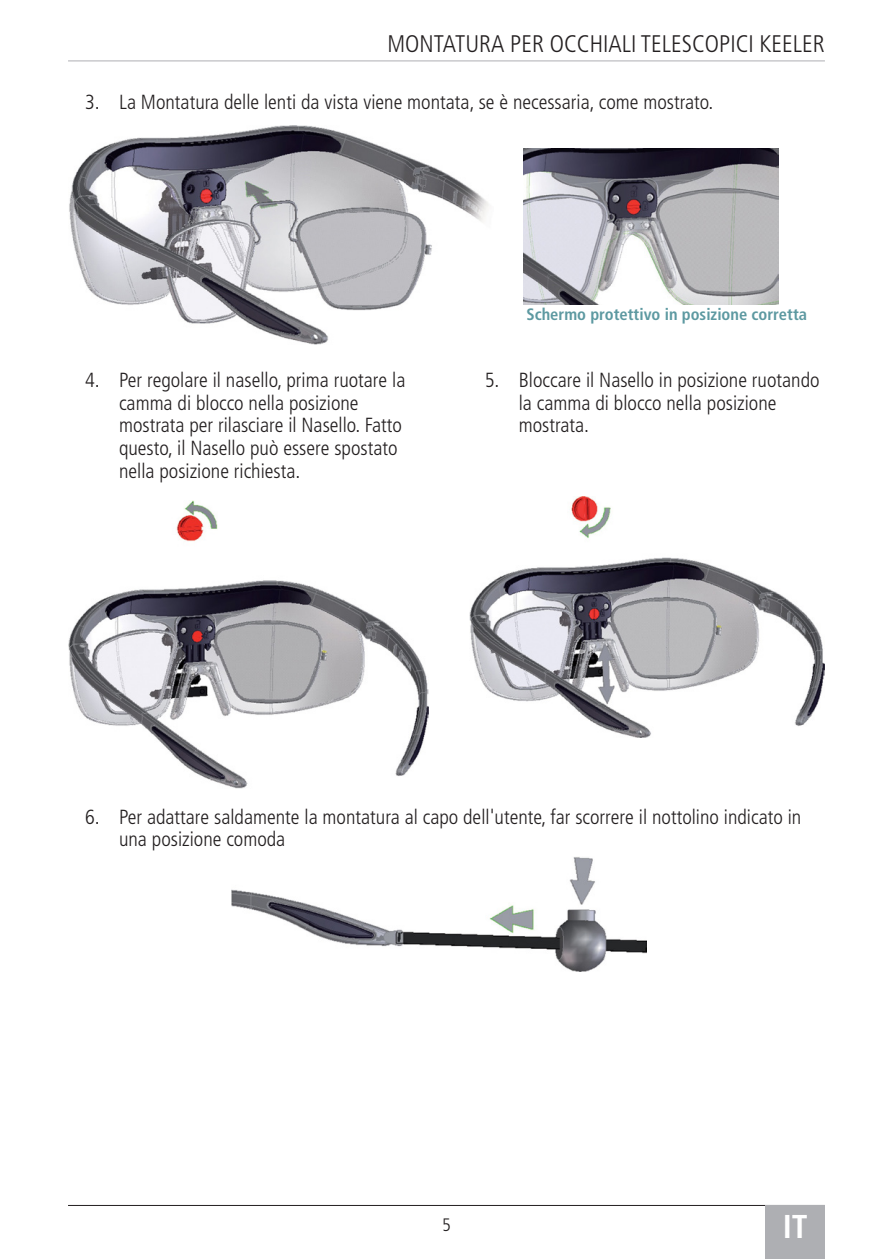
<style>
.page{position:relative;width:893px;height:1259px;background:#fff}
.page>*{position:absolute;margin:0;border:0;box-sizing:border-box;transform-origin:0 0}
.t1{font:700 condensed 33px "Frutiger LT Pro";color:#fff}
.t2{font:300 condensed 24px "Frutiger LT Pro";color:#231f20}
.t3{font:300 condensed 20.4px/22.5px "Frutiger LT Pro";color:#231f20}
.t4{font:300 condensed 18px "Frutiger LT Pro";color:#231f20}
.t5{font:700 condensed 16.5px "Frutiger LT Pro";color:#5d99a1}
</style>
<div class="page">
<hr style="left:68px;top:1205px;width:757px;height:1px;background:#231f20">
<div style="left:765px;top:1205px;width:60px;height:54px;background:#aeafb3"></div>
<hr style="left:68px;top:60px;width:757px;height:1px;background:#aeafb3">
<img style="left:69px;top:126px;width:420px;height:219px">
<img style="left:523px;top:148px;width:255px;height:156px">
<img style="left:470px;top:496px;width:355px;height:241px">
<img style="left:68px;top:500px;width:360px;height:288px">
<img style="left:232px;top:857px;width:414px;height:114px">
<p class="t2" style="left:387px;top:30px;width:439px">MONTATURA PER OCCHIALI TELESCOPICI KEELER</p>
<p class="t3" style="left:85px;top:91px;width:630px">3. La Montatura delle lenti da vista viene montata, se è necessaria, come mostrato.</p>
<p class="t5" style="left:526px;top:304px;width:282px">Schermo protettivo in posizione corretta</p>
<p class="t3" style="left:119px;top:369px;width:288px;text-indent:-34px">4. Per regolare il nasello, prima ruotare la camma di blocco nella posizione mostrata per rilasciare il Nasello. Fatto questo, il Nasello può essere spostato nella posizione richiesta.</p>
<p class="t3" style="left:519px;top:369px;width:302px;text-indent:-34px">5. Bloccare il Nasello in posizione ruotando la camma di blocco nella posizione mostrata.</p>
<p class="t3" style="left:119px;top:805px;width:684px;text-indent:-34px">6. Per adattare saldamente la montatura al capo dell'utente, far scorrere il nottolino indicato in una posizione comoda</p>
<p class="t4" style="left:442px;top:1214px;width:10px">5</p>
<h1 class="t1" style="left:783px;top:1207px;width:27px">IT</h1>
</div>
